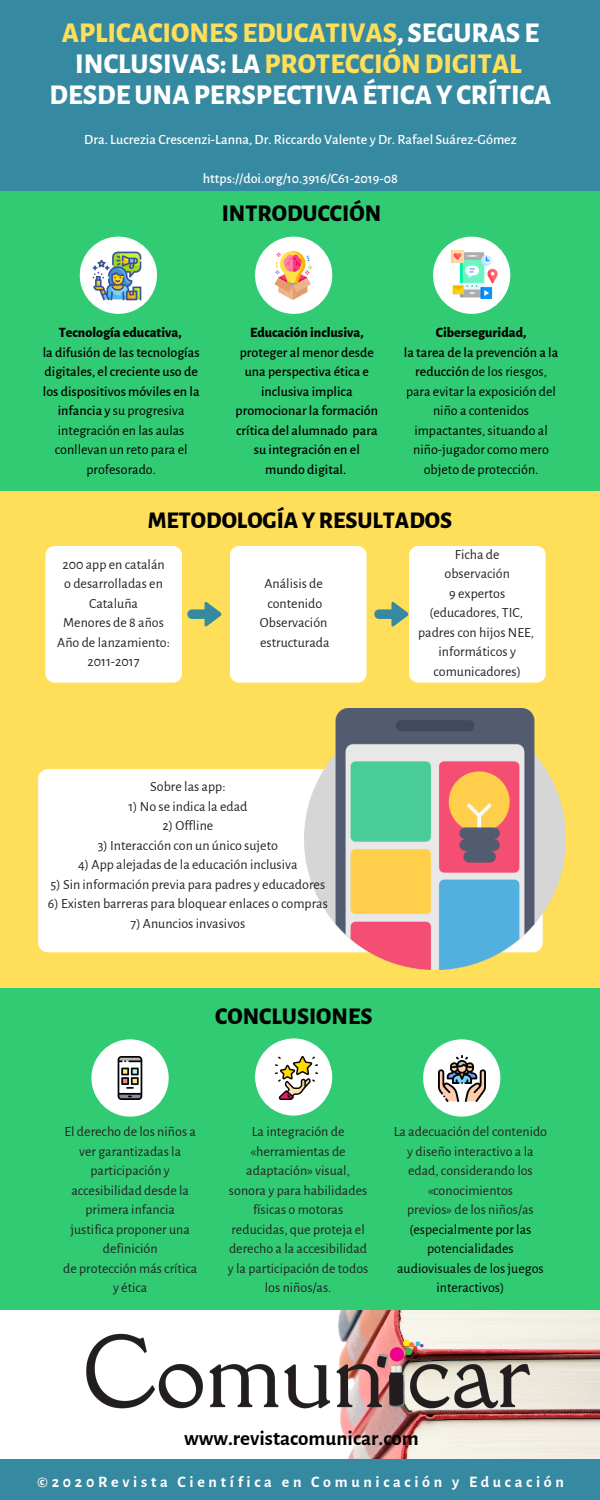
<style>
.page{position:relative;width:600px;height:1500px;background:#fff}
.page>*{position:absolute;margin:0;border:0;box-sizing:border-box;transform-origin:0 0}
.t1{font:800 28.2px/31px "Alegreya Sans";color:#fff;text-align:center}
.t2{font:800 23.6px "Alegreya Sans";color:#000}
.t3{font:700 21px "Alegreya Sans";color:#000}
.t4{font:700 16px "Alegreya Sans";letter-spacing:.23em;color:#fff}
.t5{font:500 14.1px "Alegreya Sans";color:#fff}
.t6{font:14px/19.5px "Alegreya Sans";color:#222;text-align:center}
.t7{font:500 14px/19.5px "Alegreya Sans";color:#000;text-align:center}
.t8{font:14px/19.5px "Alegreya Sans";color:#000;text-align:center}
.t9{font:800 14px "Alegreya Sans";color:#000}
.s1{color:#ffde59}
.s2{font-weight:400}
.s3{font-weight:500}
</style>
<div class="page">
<div style="left:0;top:479px;width:600px;height:543px;background:#ffde59"></div>
<div style="left:0;top:988px;width:600px;height:339px;background:#31cb73"></div>
<img style="left:0;top:1311px;width:600px;height:148px">
<div style="left:0;top:0;width:600px;height:192px;background:#3589a1"></div>
<div style="left:0;top:192px;width:600px;height:298px;background:#31cb73"></div>
<div style="left:0;top:1459px;width:600px;height:41px;background:#3589a1"></div>
<div style="left:255px;top:237px;width:77px;height:77px;background:#fff;border-radius:50%"></div>
<div style="left:433px;top:237px;width:77px;height:77px;background:#fff;border-radius:50%"></div>
<div style="left:80px;top:237px;width:77px;height:77px;background:#fff;border-radius:50%"></div>
<svg style="left:255px;top:1038px;width:78px;height:78px"></svg>
<div style="left:423px;top:1039px;width:77px;height:78px;background:#fff;border-radius:50%"></div>
<div style="left:91px;top:1039px;width:78px;height:78px;background:#fff;border-radius:50%"></div>
<img style="left:80px;top:1327px;width:457px;height:89px">
<svg style="left:187px;top:601px;width:35px;height:26px"></svg>
<svg style="left:374px;top:601px;width:35px;height:26px"></svg>
<div style="left:38px;top:769px;width:505px;height:183px;background:#fff;border-radius:10px"></div>
<img style="left:304px;top:708px;width:261px;height:261px">
<div style="left:409px;top:546px;width:137px;height:137px;background:#fff;border-radius:9px"></div>
<div style="left:230px;top:546px;width:137px;height:137px;background:#fff;border-radius:9px"></div>
<div style="left:45px;top:546px;width:137px;height:137px;background:#fff;border-radius:9px"></div>
<img style="left:117px;top:1057px;width:26px;height:42px">
<img style="left:451px;top:250px;width:46px;height:48px">
<img style="left:275px;top:1057px;width:43px;height:42px">
<img style="left:274px;top:251px;width:39px;height:48px">
<img style="left:92px;top:251px;width:50px;height:50px">
<img style="left:439px;top:1055px;width:46px;height:47px">
<h1 class="t1" style="left:49px;top:18px;width:503px"><span class="s1">APLICACIONES EDUCATIVAS</span>, SEGURAS E<br>INCLUSIVAS: LA<span class="s1">PROTECCIÓN DIGITAL<br></span>DESDEUNAPERSPECTIVAÉTICAY CRÍTICA</h1>
<p class="t5" style="left:84px;top:131px;width:434px">Dra. Lucrezia Crescenzi-Lanna, Dr. Riccardo Valente y Dr. Rafael Suárez-Gómez</p>
<p class="t5" style="left:203px;top:170px;width:197px">https://doi.org/10.3916/C61-2019-08</p>
<h2 class="t2" style="left:222px;top:199px;width:161px">INTRODUCCIÓN</h2>
<p class="t9" style="left:59px;top:325px;width:124px">Tecnología educativa,</p>
<p class="t7" style="left:43px;top:343px;width:158px">la difusión de las tecnologías digitales, el creciente uso de los dispositivos móviles en la infancia y <span class="s2">su progresiva integración en las aulas conllevan un reto para el profesorado.</span></p>
<p class="t9" style="left:250px;top:325px;width:115px">Educación inclusiva,</p>
<p class="t7" style="left:236px;top:343px;width:144px">proteger al menor desde una perspectiva ética e inclusiva implica promocionar la formación crítica del alumnado para su integración en el mundo digital.</p>
<p class="t9" style="left:436px;top:325px;width:92px">Ciberseguridad,</p>
<p class="t8" style="left:404px;top:343px;width:156px"><span class="s3">la tarea de la prevención a la reducción</span> de los riesgos, para evitar la exposición del niño a contenidos impactantes, situando al niño-jugador como mero objeto de protección.</p>
<h2 class="t2" style="left:148px;top:506px;width:306px">METODOLOGÍAYRESULTADOS</h2>
<p class="t6" style="left:57px;top:555px;width:114px">200 app en catalán o desarrolladas en<br>Cataluña<br>Menores de 8 años<br>Año de lanzamiento:<br>2011-2017</p>
<p class="t6" style="left:260px;top:574px;width:71px">Análisis de contenido<br>Observación estructurada</p>
<p class="t6" style="left:150px;top:777px;width:77px">Sobre las app:</p>
<p class="t6" style="left:128px;top:797px;width:121px">1) No se indica la edad</p>
<p class="t6" style="left:163px;top:816px;width:52px">2) Offline</p>
<p class="t6" style="left:98px;top:836px;width:182px">3) Interacción con un único sujeto</p>
<p class="t6" style="left:78px;top:855px;width:221px">4) App alejadas de la educación inclusiva</p>
<p class="t6" style="left:51px;top:875px;width:276px">5) Sin información previa para padres y educadores</p>
<p class="t6" style="left:48px;top:894px;width:281px">6) Existen barreras para bloquear enlaces o compras</p>
<p class="t6" style="left:131px;top:914px;width:116px">7) Anuncios invasivos</p>
<h2 class="t2" style="left:215px;top:1002px;width:159px">CONCLUSIONES</h2>
<p class="t6" style="left:418px;top:545px;width:118px">Ficha de<br>observación<br>9 expertos (educadores, TIC, padres con hijos NEE, informáticos y comunicadores)</p>
<p class="t6" style="left:63px;top:1122px;width:136px">El derecho de los niños a ver garantizadas la participación y accesibilidad desde la primera infancia justifica proponer una definición<br>de protección más crítica y ética</p>
<p class="t6" style="left:394px;top:1122px;width:155px">La adecuación del contenido y diseño interactivo a la edad, considerando los «conocimientos<br>previos» de los niños/as</p>
<p class="t6" style="left:228px;top:1122px;width:142px">La integración de «herramientas de adaptación» visual, sonora y para habilidades físicas o motoras reducidas, que proteja el derecho a la accesibilidad y la participación de todos los niños/as.</p>
<p class="t8" style="left:397px;top:1220px;width:148px">(especialmente por las potencialidades audiovisuales de los juegos interactivos)</p>
<h3 class="t3" style="left:184px;top:1426px;width:236px">www.revistacomunicar.com</h3>
<p class="t4" style="left:37px;top:1472px;width:528px">©2020Revista Científica en Comunicación y Educación</p>
</div>
